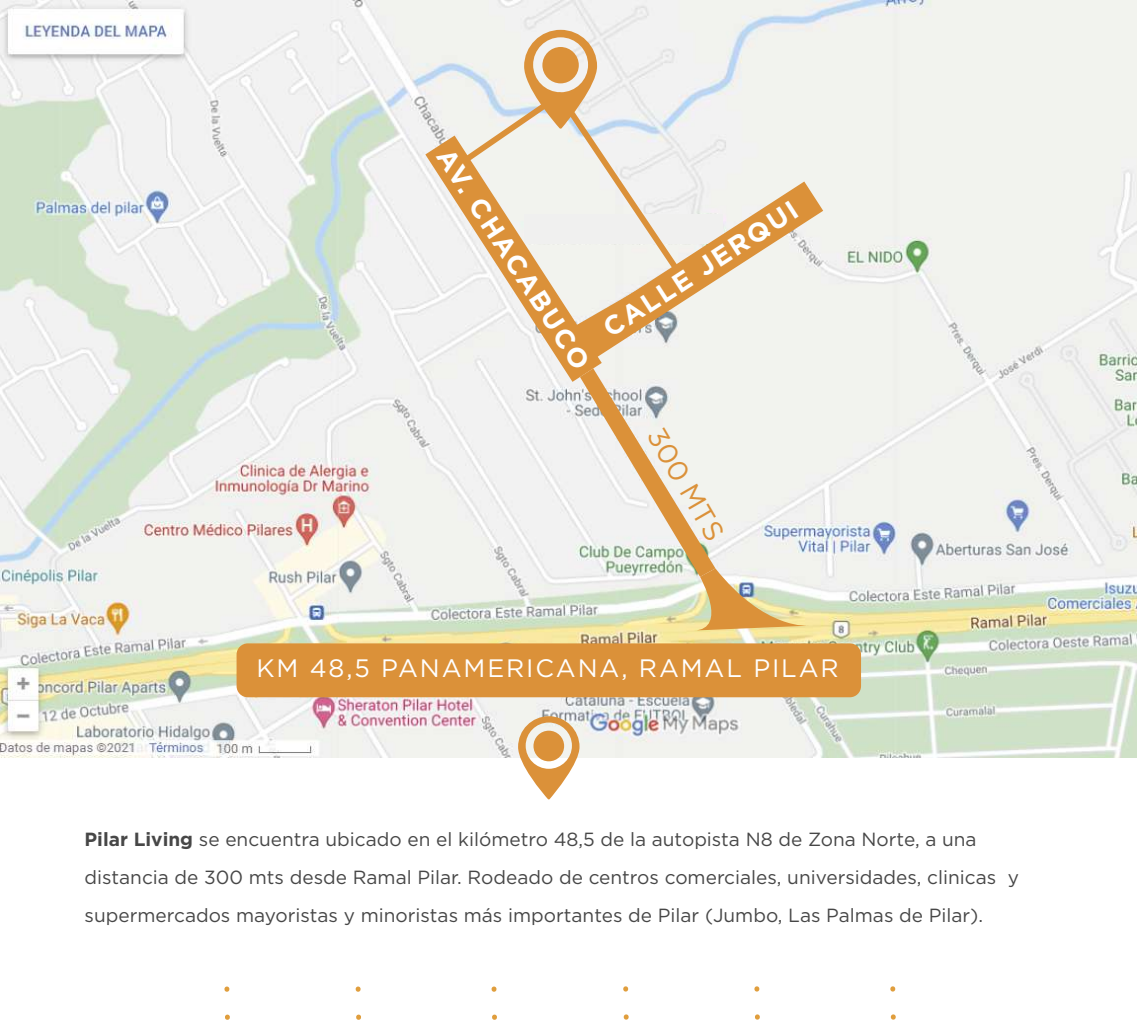
<style>
.page{position:relative;width:1137px;height:1031px;background:#fff}
.page>*{position:absolute;margin:0;border:0;box-sizing:border-box;transform-origin:0 0}
.t1{font:27.9px "Gotham";color:#db9139}
.t2{font:700 26.7px "Gotham Pro";color:#fff}
.t3{font:25.2px "Gotham Pro";letter-spacing:.075em;color:#fff}
.t4{font:19.05px/38.1px "Gotham Pro";color:#474747}
.s1{font-weight:700}
</style>
<div class="page">
<img style="left:0;top:0;width:1136px;height:757px">
<svg style="left:890px;top:1014px;width:6px;height:5px"></svg>
<svg style="left:755px;top:1014px;width:5px;height:5px"></svg>
<svg style="left:623px;top:1014px;width:6px;height:5px"></svg>
<svg style="left:492px;top:1014px;width:5px;height:5px"></svg>
<svg style="left:356px;top:1014px;width:5px;height:5px"></svg>
<svg style="left:225px;top:1014px;width:5px;height:5px"></svg>
<svg style="left:890px;top:986px;width:5px;height:5px"></svg>
<svg style="left:754px;top:986px;width:6px;height:5px"></svg>
<svg style="left:623px;top:986px;width:6px;height:5px"></svg>
<svg style="left:491px;top:986px;width:6px;height:5px"></svg>
<svg style="left:355px;top:986px;width:6px;height:5px"></svg>
<svg style="left:224px;top:986px;width:6px;height:5px"></svg>
<svg style="left:518px;top:716px;width:61px;height:83px"></svg>
<div style="left:533px;top:730px;width:31px;height:31px;background:#db9139;border-radius:50%"></div>
<svg style="left:524px;top:30px;width:73px;height:57px"></svg>
<div style="left:542px;top:47px;width:36px;height:36px;background:#db9139;border-radius:50%"></div>
<div style="left:236px;top:643px;width:624px;height:54px;background:#db9139;border-radius:11px"></div>
<svg style="left:449px;top:87px;width:236px;height:48px"></svg>
<svg style="left:425px;top:135px;width:398px;height:495px"></svg>
<h2 class="t2" style="left:456px;top:142px;width:259px;rotate:57deg">AV. CHACABUCO</h2>
<h2 class="t2" style="left:597px;top:317px;width:228px;rotate:-33deg">CALLE JERQUI</h2>
<h1 class="t1" style="left:670px;top:421px;width:126px;rotate:60deg">300 MTS</h1>
<h3 class="t3" style="left:256px;top:654px;width:583px">KM 48,5 PANAMERICANA, RAMAL PILAR</h3>
<p class="t4" style="left:85px;top:819px;width:935px"><span class="s1">Pilar Living</span> se encuentra ubicado en el kilómetro 48,5 de la autopista N8 de Zona Norte, a una distancia de 300 mts desde Ramal Pilar. Rodeado de centros comerciales, universidades, clinicas y supermercados mayoristas y minoristas más importantes de Pilar (Jumbo, Las Palmas de Pilar).</p>
</div>
